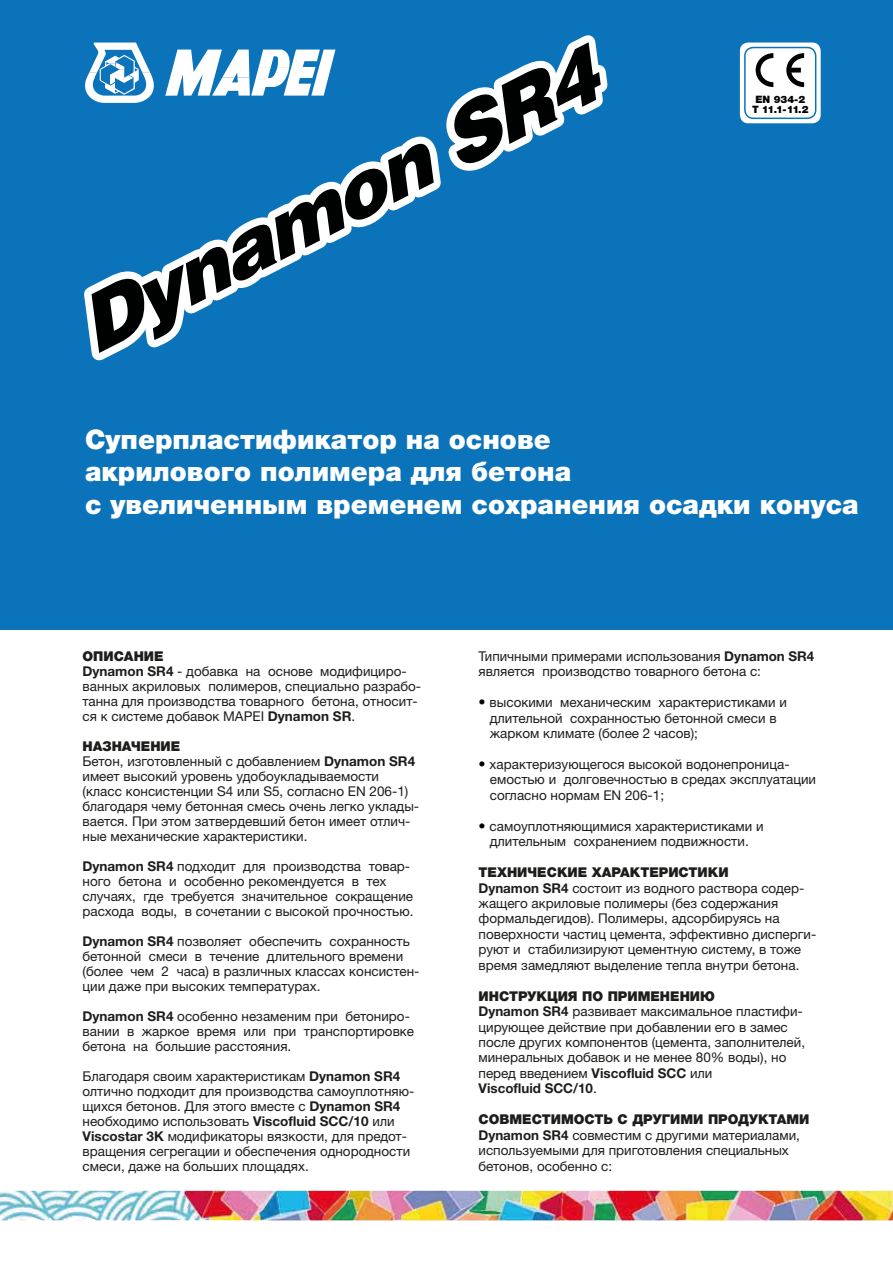
<style>
.page{position:relative;width:893px;height:1263px;background:#fff}
.page>*{position:absolute;margin:0;border:0;box-sizing:border-box;transform-origin:0 0}
.t1{font:italic 900 77.55px "Helvetica";color:#000101}
.t2{font:900 27px/32.4px "Helvetica Neue LTW1 G";color:#fff}
.t3{font:13.5px/15px "Helvetica Neue LTW1 G";color:#1d1d1b}
.t4{font:900 10.2px/10.5px "Helvetica Neue LTW1 G";color:#000101;text-align:center}
.s1{font-weight:900}
.s2{font-weight:700}
.s3{font-weight:700;font-size:14.25px;color:#000101}
</style>
<div class="page">
<div style="left:0;top:0;width:451px;height:629px;background:#0b73ba"></div>
<img style="left:0;top:1191px;width:893px;height:29px">
<div style="left:446px;top:0;width:447px;height:629px;background:#0b73ba"></div>
<svg style="left:84px;top:35px;width:524px;height:326px"></svg>
<div style="left:740px;top:43px;width:81px;height:80px;background:#fff;border-radius:9px"></div>
<div style="left:744px;top:47px;width:72px;height:72px;border:2px solid #0b73ba;border-radius:9px"></div>
<svg style="left:756px;top:53px;width:17px;height:34px"></svg>
<svg style="left:786px;top:53px;width:18px;height:34px"></svg>
<h1 class="t1" style="left:59px;top:285px;width:574px;rotate:-27deg">Dynamon SR4</h1>
<p class="t4" style="left:752px;top:94px;width:58px">EN 934-2<br>T 11.1-11.2</p>
<h2 class="t2" style="left:85px;top:423px;width:775px">Суперпластификатор на основе<br>акрилового полимера для бетона<br>c увеличенным временем сохранения осадки конуса</h2>
<p class="t3" style="left:82px;top:648px;width:340px"><span class="s1">ОПИСАНИЕ<br></span><span class="s2">Dynamon SR4</span> - добавка на основе модифициро&shy;ванных акриловых полимеров, специально разрабо&shy;танна для производства товарного бетона, относит&shy;ся к системе добавок MAPEI <span class="s2">Dynamon SR</span>.</p>
<p class="t3" style="left:82px;top:738px;width:338px"><span class="s1">НАЗНАЧЕНИЕ<br></span>Бетон, изготовленный с добавлением <span class="s2">Dynamon SR4 </span>имеет высокий уровень удобоукладываемости (класс консистенции S4 или S5, согласно EN 206-1) благодаря чему бетонная смесь очень легко уклады&shy;вается. При этом затвердевший бетон имеет отлич&shy;ные механические характеристики.</p>
<p class="t3" style="left:82px;top:858px;width:332px"><span class="s2">Dynamon SR4</span> подходит для производства товар&shy;ного бетона и особенно рекомендуется в тех случаях, где требуется значительное сокращение расхода воды, в сочетании с высокой прочностью.</p>
<p class="t3" style="left:82px;top:933px;width:339px"><span class="s2">Dynamon SR4</span> позволяет обеспечить сохранность бетонной смеси в течение длительного времени (более чем 2 часа) в различных классах консистен&shy;ции даже при высоких температурах.</p>
<p class="t3" style="left:82px;top:1008px;width:333px"><span class="s2">Dynamon SR4</span> особенно незаменим при бетониро&shy;вании в жаркое время или при транспортировке бетона на большие расстояния.</p>
<p class="t3" style="left:82px;top:1068px;width:333px">Благодаря своим характеристикам <span class="s2">Dynamon SR4 </span>олтично подходит для производства самоуплотняю&shy;щихся бетонов. Для этого вместе с <span class="s2">Dynamon SR4 </span>необходимо использовать <span class="s2">Viscofluid SCC/10</span> или <span class="s2">Viscostar 3K</span> модификаторы вязкости, для предот&shy;вращения сегрегации и обеспечения однородности смеси, даже на больших площадях.</p>
<p class="t3" style="left:478px;top:648px;width:337px;line-height:15.5px">Типичными примерами использования <span class="s2">Dynamon SR4 </span>является производство товарного бетона с:</p>
<p class="t3" style="left:490px;top:694px;width:299px;line-height:15.5px;text-indent:-11px"><span class="s3">•</span> высокими механическим характеристиками и длительной сохранностью бетонной смеси в жарком климате (более 2 часов);</p>
<p class="t3" style="left:490px;top:756px;width:328px;line-height:15.5px;text-indent:-11px"><span class="s3">•</span> характеризующегося высокой водонепроница&shy;емостью и долговечностью в средах эксплуатации согласно нормам EN 206-1;</p>
<p class="t3" style="left:478px;top:818px;width:287px;line-height:15.5px;text-align:center"><span class="s3">•</span> самоуплотняющимися характеристиками и длительным сохранением подвижности.</p>
<p class="t3" style="left:478px;top:864px;width:339px;line-height:15.5px"><span class="s1">ТЕХНИЧЕСКИЕ ХАРАКТЕРИСТИКИ<br></span><span class="s2">Dynamon SR4</span> состоит из водного раствора содер&shy;жащего акриловые полимеры (без содержания формальдегидов). Полимеры, адсорбируясь на поверхности частиц цемента, эффективно дисперги&shy;руют и стабилизируют цементную систему, в тоже время замедляют выделение тепла внутри бетона.</p>
<p class="t3" style="left:478px;top:988px;width:328px;line-height:15.5px"><span class="s1">ИНСТРУКЦИЯ ПО ПРИМЕНЕНИЮ<br></span><span class="s2">Dynamon SR4</span> развивает максимальное пластифи&shy;цирующее действие при добавлении его в замес после других компонентов (цемента, заполнителей, минеральных добавок и не менее 80% воды), но перед введением <span class="s2">Viscofluid SCC</span> или<br><span class="s2">Viscofluid SCC/10</span>.</p>
<p class="t3" style="left:478px;top:1112px;width:332px;line-height:15.5px"><span class="s1">СОВМЕСТИМОСТЬ С ДРУГИМИ ПРОДУКТАМИ </span><span class="s2">Dynamon SR4</span> совместим с другими материалами, используемыми для приготовления специальных бетонов, особенно с:</p>
</div>
